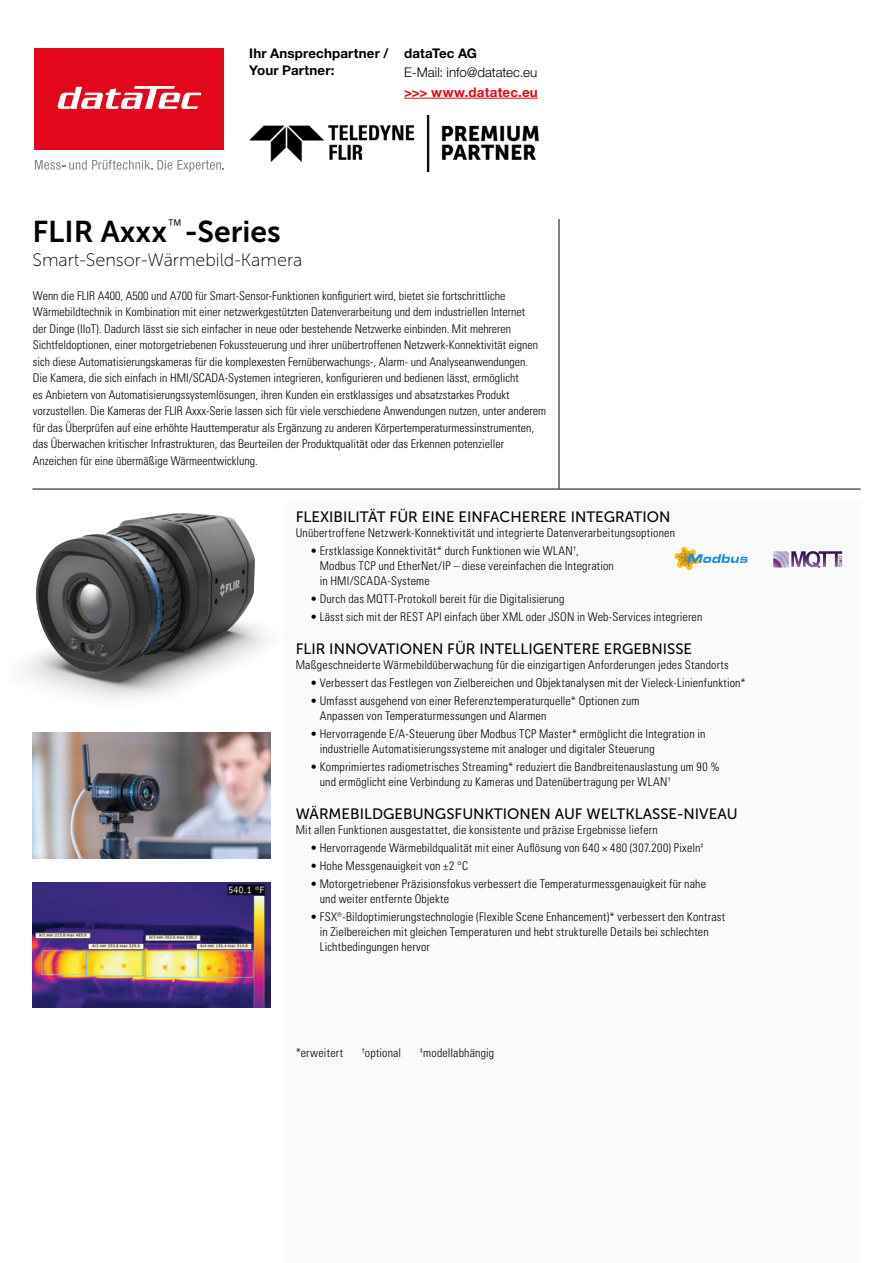
<style>
.page{position:relative;width:893px;height:1263px;background:#fff}
.page>*{position:absolute;margin:0;border:0;box-sizing:border-box;transform-origin:0 0}
.t1{font:30px "Museo Sans 700";color:#040503}
.t2{font:18px "Museo Sans 100";color:#040503}
.t3{font:15px "Museo Sans 500";color:#040503}
.t4{font:700 13.35px/16.6px "Helvetica Neue LT Pro";letter-spacing:.01em;color:#000}
.t5{font:300 13.35px "Helvetica Neue LT Pro";color:#000}
.t6{font:700 13.35px "Helvetica Neue LT Pro";letter-spacing:.015em;color:#e30613}
.t7{font:300 condensed 12px/16.5px "Univers LT Std";color:#040503}
.t8{font:12px/15px "Univers LTCYR 47 Light Cond";letter-spacing:.015em;color:#040503}
.t9{font:300 condensed 12px "Univers LT Std";letter-spacing:.02em;color:#040503}
</style>
<div class="page">
<div style="left:284px;top:502px;width:576px;height:761px;background:#f9fafa"></div>
<hr style="left:32px;top:489px;width:828px;height:1px;background:#040503">
<hr style="left:559px;top:219px;width:1px;height:270px;background:#040503">
<img style="left:24px;top:513px;width:244px;height:186px">
<img style="left:32px;top:733px;width:239px;height:125px">
<img style="left:32px;top:882px;width:239px;height:126px">
<img style="left:773px;top:551px;width:70px;height:18px">
<div style="left:674px;top:553px;width:7px;height:6px;background:#fac013;border-radius:50%"></div>
<svg style="left:677px;top:547px;width:71px;height:23px"></svg>
<hr style="left:404px;top:98px;width:134px;height:1px;background:#e30613">
<div style="left:35px;top:48px;width:189px;height:102px;background:#e2071b"></div>
<svg style="left:35px;top:160px;width:189px;height:12px"></svg>
<svg style="left:57px;top:86px;width:144px;height:23px"></svg>
<img style="left:250px;top:116px;width:289px;height:56px">
<p class="t4" style="left:249px;top:45px;width:141px">Ihr Ansprechpartner /<br>Your Partner:</p>
<p class="t4" style="left:404px;top:45px;width:74px">dataTec AG</p>
<p class="t5" style="left:404px;top:64px;width:135px">E-Mail: info@datatec.eu</p>
<p class="t6" style="left:404px;top:84px;width:135px">&gt;&gt;&gt; www.datatec.eu</p>
<h1 class="t1" style="left:32px;top:214px;width:250px">FLIR Axxx<sup>™</sup>-Series</h1>
<h2 class="t2" style="left:32px;top:250px;width:271px">Smart-Sensor-Wärmebild-Kamera</h2>
<p class="t7" style="left:33px;top:287px;width:515px">Wenn die FLIR A400, A500 und A700 für Smart-Sensor-Funktionen konfiguriert wird, bietet sie fortschrittliche Wärmebildtechnik in Kombination mit einer netzwerkgestützten Datenverarbeitung und dem industriellen Internet<br>der Dinge (IIoT). Dadurch lässt sie sich einfacher in neue oder bestehende Netzwerke einbinden. Mit mehreren Sichtfeldoptionen, einer motorgetriebenen Fokussteuerung und ihrer unübertroffenen Netzwerk-Konnektivität eignen sich diese Automatisierungskameras für die komplexesten Fernüberwachungs-, Alarm- und Analyseanwendungen.<br>Die Kamera, die sich einfach in HMI/SCADA-Systemen integrieren, konfigurieren und bedienen lässt, ermöglicht<br>es Anbietern von Automatisierungssystemlösungen, ihren Kunden ein erstklassiges und absatzstarkes Produkt vorzustellen. Die Kameras der FLIR Axxx-Serie lassen sich für viele verschiedene Anwendungen nutzen, unter anderem für das Überprüfen auf eine erhöhte Hauttemperatur als Ergänzung zu anderen Körpertemperaturmessinstrumenten, das Überwachen kritischer Infrastrukturen, das Beurteilen der Produktqualität oder das Erkennen potenzieller Anzeichen für eine übermäßige Wärmeentwicklung.</p>
<p class="t3" style="left:296px;top:509px;width:376px">FLEXIBILITÄT FÜR EINE EINFACHERERE INTEGRATION</p>
<p class="t7" style="left:296px;top:524px;width:381px">Unübertroffene Netzwerk-Konnektivität und integrierte Datenverarbeitungsoptionen</p>
<p class="t8" style="left:320px;top:543px;width:296px;text-indent:-9px">•Erstklassige Konnektivität* durch Funktionen wie WLAN<sup>†</sup>,<br>Modbus TCP und EtherNet/IP – diese vereinfachen die Integration in HMI/SCADA-Systeme</p>
<p class="t8" style="left:311px;top:591px;width:255px">•Durch das MQTT-Protokoll bereit für die Digitalisierung</p>
<p class="t8" style="left:311px;top:609px;width:393px">•Lässt sich mit der REST API einfach über XML oder JSON in Web-Services integrieren</p>
<p class="t3" style="left:296px;top:641px;width:398px">FLIR INNOVATIONEN FÜR INTELLIGENTERE ERGEBNISSE</p>
<p class="t7" style="left:296px;top:656px;width:435px">Maßgeschneiderte Wärmebildüberwachung für die einzigartigen Anforderungen jedes Standorts</p>
<p class="t8" style="left:311px;top:675px;width:436px">•Verbessert das Festlegen von Zielbereichen und Objektanalysen mit der Vieleck-Linienfunktion*</p>
<p class="t8" style="left:320px;top:693px;width:321px;text-indent:-9px">•Umfasst ausgehend von einer Referenztemperaturquelle* Optionen zum<br>Anpassen von Temperaturmessungen und Alarmen</p>
<p class="t8" style="left:320px;top:726px;width:387px;text-indent:-9px">•Hervorragende E/A-Steuerung über Modbus TCP Master* ermöglicht die Integration in industrielle Automatisierungssysteme mit analoger und digitaler Steuerung</p>
<p class="t8" style="left:320px;top:759px;width:401px;text-indent:-9px">•Komprimiertes radiometrisches Streaming* reduziert die Bandbreitenauslastung um 90 % und ermöglicht eine Verbindung zu Kameras und Datenübertragung per WLAN<sup>†</sup></p>
<p class="t3" style="left:296px;top:806px;width:443px">WÄRMEBILDGEBUNGSFUNKTIONEN AUF WELTKLASSE-NIVEAU</p>
<p class="t7" style="left:296px;top:821px;width:364px">Mit allen Funktionen ausgestattet, die konsistente und präzise Ergebnisse liefern</p>
<p class="t8" style="left:311px;top:840px;width:394px">•Hervorragende Wärmebildqualität mit einer Auflösung von 640 × 480 (307.200) Pixeln<sup>‡</sup></p>
<p class="t8" style="left:311px;top:858px;width:159px">•Hohe Messgenauigkeit von ±2 °C</p>
<p class="t8" style="left:320px;top:876px;width:388px;text-indent:-9px">•Motorgetriebener Präzisionsfokus verbessert die Temperaturmessgenauigkeit für nahe und weiter entfernte Objekte</p>
<p class="t8" style="left:320px;top:909px;width:407px;text-indent:-9px">•FSX®-Bildoptimierungstechnologie (Flexible Scene Enhancement)* verbessert den Kontrast in Zielbereichen mit gleichen Temperaturen und hebt strukturelle Details bei schlechten<br>Lichtbedingungen hervor</p>
<p class="t9" style="left:296px;top:1046px;width:49px">*erweitert</p>
<p class="t7" style="left:362px;top:1045px;width:41px"><sup>†</sup>optional</p>
<p class="t7" style="left:420px;top:1045px;width:76px"><sup>‡</sup>modellabhängig</p>
</div>
